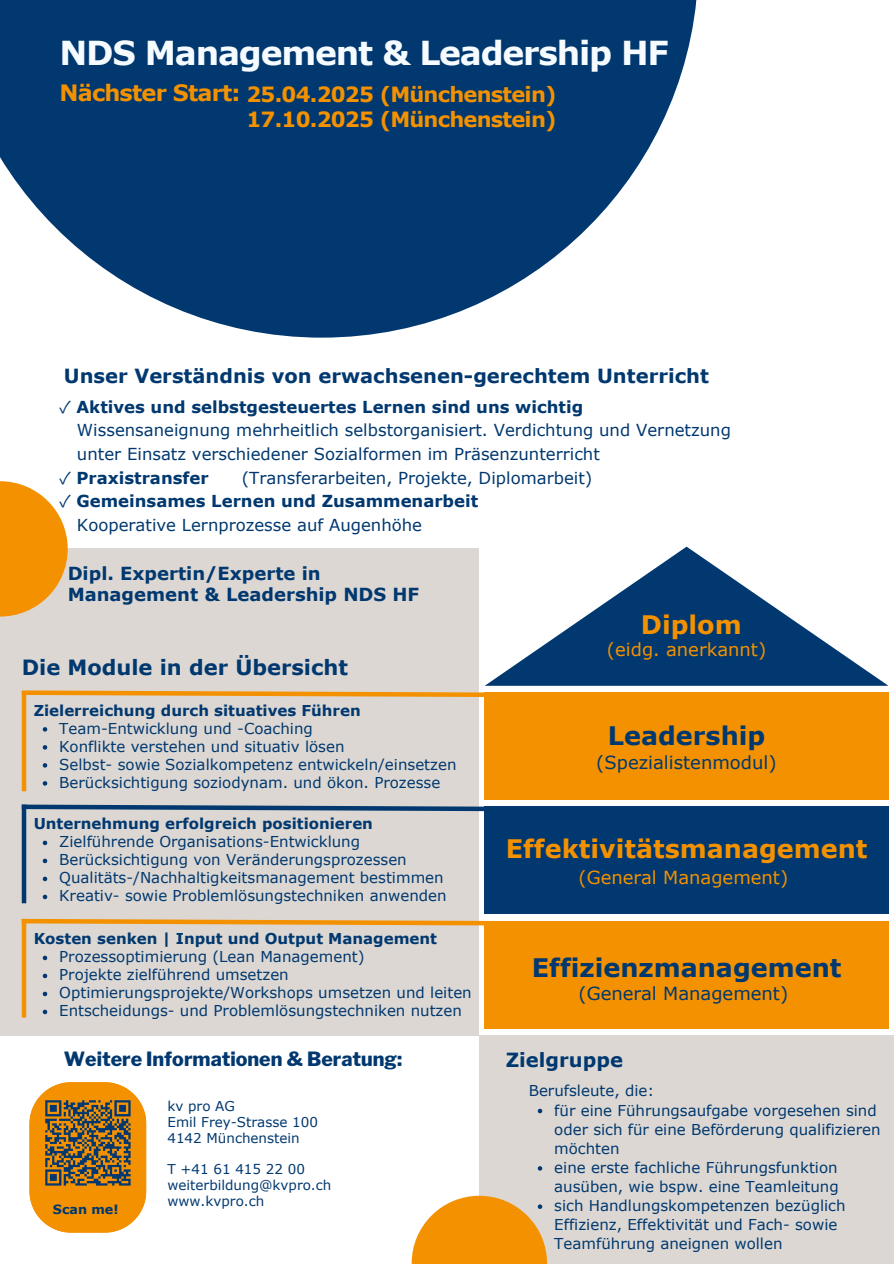
<style>
.page{position:relative;width:894px;height:1264px;background:#fff}
.page>*{position:absolute;margin:0;border:0;box-sizing:border-box;transform-origin:0 0}
.t1{font:700 33px "Verdana";letter-spacing:-.035em;color:#f5fbff}
.t2{font:700 25.5px "Verdana";color:#00386f}
.t3{font:700 25.5px "Verdana";color:#f39100}
.t4{font:700 21px "Verdana";letter-spacing:-.035em;color:#f39100}
.t5{font:700 21px "Verdana";color:#00386f}
.t6{font:700 19.5px "Verdana";color:#00386f}
.t7{font:800 19.5px "Libre Franklin";color:#00386f}
.t8{font:700 18px/21.3px "Verdana";color:#00386f}
.t9{font:18px "Verdana";color:#00386f}
.t10{font:18px "Verdana";color:#f39100}
.t11{font:16.5px "Verdana";color:#00386f}
.t12{font:700 16.5px "Verdana";color:#00386f}
.t13{font:15px/19.2px "Verdana";color:#00386f}
.t14{font:700 15px "Verdana";color:#00386f}
.t15{font:13.5px "Verdana";color:#00386f}
.t16{font:700 12.75px "Verdana";color:#00386f}
.s1{font-size:22.5px}
.s2{font-family:"Noto Sans CJ Ksc";font-weight:400}
</style>
<div class="page">
<svg style="left:0;top:0;width:697px;height:337px;fill:#00386f"></svg>
<div style="left:479px;top:1040px;width:414px;height:223px;background:#dcd7d2"></div>
<div style="left:0;top:549px;width:479px;height:486px;background:#dcd7d2"></div>
<svg style="left:0;top:481px;width:68px;height:135px;fill:#f39100"></svg>
<svg style="left:411px;top:1195px;width:136px;height:68px;fill:#f39100"></svg>
<svg style="left:29px;top:1082px;width:117px;height:150px;background:#f4a127"></svg>
<div style="left:484px;top:921px;width:404px;height:107px;background:#f39100"></div>
<div style="left:484px;top:806px;width:404px;height:108px;background:#00386f"></div>
<div style="left:484px;top:692px;width:404px;height:108px;background:#f39100"></div>
<svg style="left:486px;top:546px;width:401px;height:139px"></svg>
<svg style="left:21px;top:918px;width:470px;height:9px"></svg>
<svg style="left:21px;top:804px;width:463px;height:9px"></svg>
<svg style="left:21px;top:690px;width:463px;height:9px"></svg>
<hr style="left:22px;top:692px;width:4px;height:99px;background:#f39100">
<hr style="left:22px;top:804px;width:4px;height:99px;background:#00386f">
<hr style="left:22px;top:918px;width:4px;height:99px;background:#f39100">
<img style="left:43px;top:1098px;width:89px;height:89px">
<svg style="left:43px;top:955px;width:4px;height:5px"></svg>
<svg style="left:43px;top:973px;width:4px;height:5px"></svg>
<svg style="left:43px;top:991px;width:4px;height:5px"></svg>
<svg style="left:43px;top:1009px;width:4px;height:5px"></svg>
<svg style="left:43px;top:840px;width:4px;height:5px"></svg>
<svg style="left:43px;top:858px;width:4px;height:5px"></svg>
<svg style="left:43px;top:876px;width:4px;height:5px"></svg>
<svg style="left:43px;top:894px;width:4px;height:5px"></svg>
<svg style="left:43px;top:727px;width:4px;height:4px"></svg>
<svg style="left:43px;top:745px;width:4px;height:4px"></svg>
<svg style="left:43px;top:763px;width:4px;height:4px"></svg>
<svg style="left:43px;top:781px;width:4px;height:4px"></svg>
<svg style="left:537px;top:1108px;width:5px;height:5px"></svg>
<svg style="left:537px;top:1166px;width:5px;height:4px"></svg>
<svg style="left:537px;top:1204px;width:5px;height:4px"></svg>
<p class="t1" style="left:60px;top:32px;width:610px">NDS Management &amp; Leadership HF</p>
<p class="t4" style="left:60px;top:81px;width:498px"><span class="s1">Nächster Start:</span> 25.04.2025 (Münchenstein)</p>
<p class="t4" style="left:246px;top:105px;width:311px">17.10.2025 (Münchenstein)</p>
<p class="t6" style="left:64px;top:363px;width:646px">Unser Verständnis von erwachsenen-gerechtem Unterricht</p>
<p class="t12" style="left:60px;top:396px;width:525px"><span class="s2">✓</span> Aktives und selbstgesteuertes Lernen sind uns wichtig</p>
<h2 class="t11" style="left:77px;top:420px;width:655px">Wissensaneignung mehrheitlich selbstorganisiert. Verdichtung und Vernetzung</h2>
<h5 class="t11" style="left:77px;top:443px;width:524px">unter Einsatz verschiedener Sozialformen im Präsenzunterricht</h5>
<h4 class="t12" style="left:60px;top:467px;width:150px"><span class="s2">✓</span> Praxistransfer</h4>
<h3 class="t12" style="left:60px;top:490px;width:420px"><span class="s2">✓</span> Gemeinsames Lernen und Zusammenarbeit</h3>
<h6 class="t11" style="left:77px;top:514px;width:346px">Kooperative Lernprozesse auf Augenhöhe</h6>
<p class="t11" style="left:242px;top:467px;width:352px">(Transferarbeiten, Projekte, Diplomarbeit)</p>
<p class="t8" style="left:68px;top:562px;width:353px">Dipl. Expertin/Experte in<br>Management &amp; Leadership NDS HF</p>
<h3 class="t5" style="left:22px;top:653px;width:328px">Die Module in der Übersicht</h3>
<h4 class="t14" style="left:34px;top:700px;width:328px">Zielerreichung durch situatives Führen</h4>
<p class="t13" style="left:59px;top:718px;width:255px">Team-Entwicklung und -Coaching</p>
<p class="t13" style="left:59px;top:736px;width:287px">Konflikte verstehen und situativ lösen</p>
<p class="t13" style="left:59px;top:754px;width:398px">Selbst- sowie Sozialkompetenz entwickeln/einsetzen</p>
<p class="t13" style="left:59px;top:772px;width:382px">Berücksichtigung soziodynam. und ökon. Prozesse</p>
<h5 class="t14" style="left:34px;top:814px;width:340px">Unternehmung erfolgreich positionieren</h5>
<h2 class="t13" style="left:59px;top:831px;width:302px">Zielführende Organisations-Entwicklung</h2>
<h5 class="t13" style="left:59px;top:849px;width:349px">Berücksichtigung von Veränderungsprozessen</h5>
<h2 class="t13" style="left:59px;top:867px;width:386px">Qualitäts-/Nachhaltigkeitsmanagement bestimmen</h2>
<h5 class="t13" style="left:59px;top:885px;width:389px">Kreativ- sowie Problemlösungstechniken anwenden</h5>
<p class="t14" style="left:34px;top:929px;width:405px">Kosten senken | Input und Output Management</p>
<p class="t13" style="left:59px;top:946px;width:307px">Prozessoptimierung (Lean Management)</p>
<p class="t13" style="left:59px;top:964px;width:231px">Projekte zielführend umsetzen</p>
<p class="t13" style="left:59px;top:982px;width:414px">Optimierungsprojekte/Workshops umsetzen und leiten</p>
<h2 class="t13" style="left:59px;top:1000px;width:404px">Entscheidungs- und Problemlösungstechniken nutzen</h2>
<h1 class="t7" style="left:64px;top:1047px;width:340px">Weitere Informationen &amp; Beratung:</h1>
<h4 class="t15" style="left:167px;top:1097px;width:69px">kv pro AG</h4>
<p class="t15" style="left:167px;top:1113px;width:152px">Emil Frey-Strasse 100</p>
<p class="t15" style="left:167px;top:1128px;width:134px">4142 Münchenstein</p>
<p class="t15" style="left:167px;top:1160px;width:139px">T +41 61 415 22 00</p>
<p class="t15" style="left:167px;top:1176px;width:165px">weiterbildung@kvpro.ch</p>
<p class="t15" style="left:167px;top:1191px;width:98px">www.kvpro.ch</p>
<p class="t16" style="left:53px;top:1200px;width:67px">Scan me!</p>
<p class="t3" style="left:640px;top:608px;width:102px">Diplom</p>
<h6 class="t10" style="left:606px;top:638px;width:161px">(eidg. anerkannt)</h6>
<h6 class="t2" style="left:607px;top:719px;width:159px">Leadership</h6>
<p class="t9" style="left:596px;top:750px;width:182px">(Spezialistenmodul)</p>
<p class="t3" style="left:505px;top:832px;width:363px">Effektivitätsmanagement</p>
<p class="t10" style="left:578px;top:865px;width:211px">(General Management)</p>
<p class="t2" style="left:531px;top:951px;width:311px">Effizienzmanagement</p>
<p class="t9" style="left:578px;top:981px;width:211px">(General Management)</p>
<p class="t6" style="left:505px;top:1047px;width:119px">Zielgruppe</p>
<p class="t13" style="left:528px;top:1080px;width:127px">Berufsleute, die:</p>
<p class="t13" style="left:554px;top:1099px;width:328px">für eine Führungsaufgabe vorgesehen sind oder sich für eine Beförderung qualifizieren möchten</p>
<p class="t13" style="left:554px;top:1157px;width:286px">eine erste fachliche Führungsfunktion ausüben, wie bspw. eine Teamleitung</p>
<h4 class="t13" style="left:554px;top:1195px;width:293px">sich Handlungskompetenzen bezüglich<br>Effizienz, Effektivität und Fach- sowie<br>Teamführung aneignen wollen</h4>
</div>
